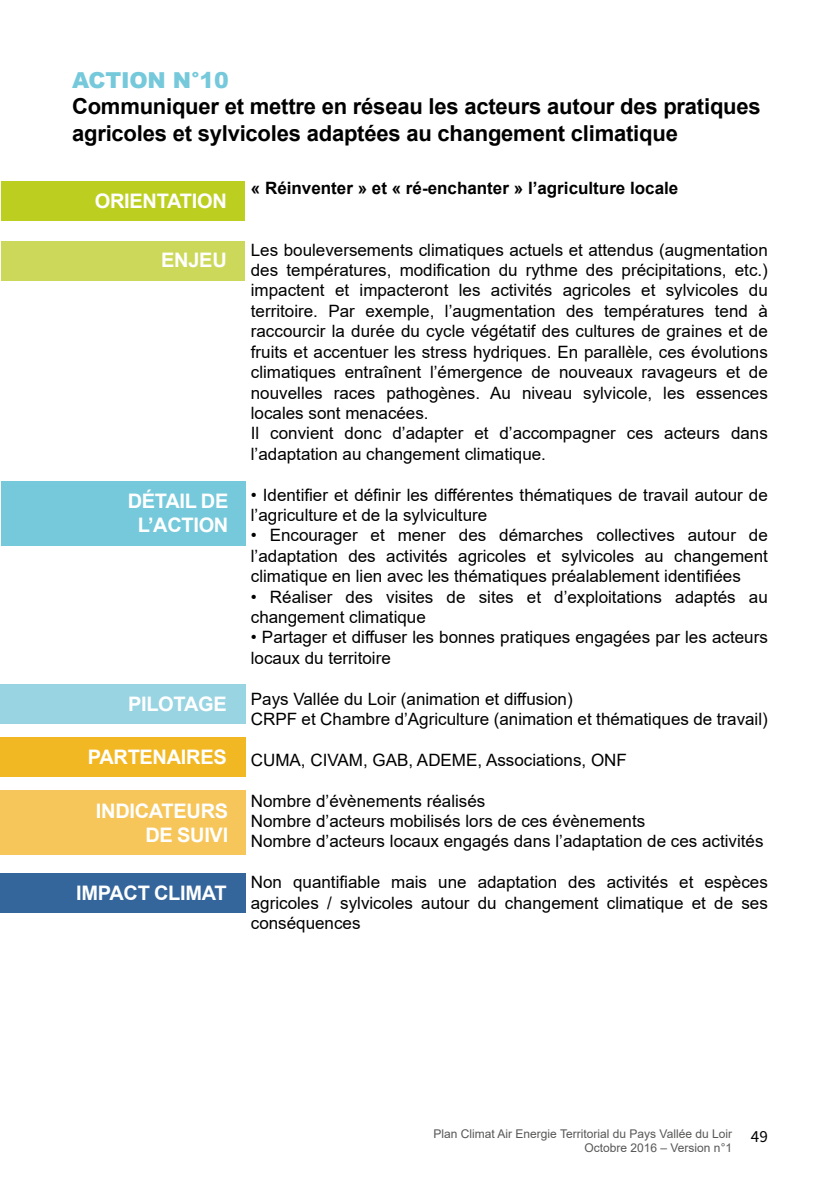
<style>
.page{position:relative;width:840px;height:1191px;background:#fff}
.page>*{position:absolute;margin:0;border:0;box-sizing:border-box;transform-origin:0 0}
.t1{font:700 22px/26.4px "Arial";letter-spacing:-.01em;color:#000}
.t2{font:900 22px "Arial";letter-spacing:-.01em;color:#75c9db}
.t3{font:700 20px/24px "Arial";letter-spacing:-.015em;color:#fff;text-align:center}
.t4{font:17px/20.4px "Arial";color:#000}
.t5{font:700 17px "Arial";color:#000}
.t6{font:12px/14.4px "Arial";color:#575756}
.s1{font-family:"Source Sans Pro";font-size:17px;color:#000}
</style>
<div class="page">
<div style="left:1px;top:181px;width:244px;height:40px;background:#bccf21"></div>
<div style="left:1px;top:241px;width:244px;height:40px;background:#cbd85a"></div>
<div style="left:0;top:684px;width:245px;height:40px;background:#98d4e2"></div>
<div style="left:0;top:737px;width:245px;height:40px;background:#f2b824"></div>
<div style="left:0;top:873px;width:245px;height:40px;background:#34659b"></div>
<div style="left:1px;top:481px;width:244px;height:64px;background:#75c9db"></div>
<div style="left:0;top:790px;width:245px;height:65px;background:#f6c65b"></div>
<p class="t2" style="left:72px;top:64px;width:158px">ACTION N°10</p>
<p class="t1" style="left:72px;top:94px;width:689px">Communiquer et mettre en réseau les acteurs autour des pratiques agricoles et sylvicoles adaptées au changement climatique</p>
<p class="t5" style="left:251px;top:176px;width:429px">« Réinventer » et « ré-enchanter » l’agriculture locale</p>
<p class="t3" style="left:95px;top:189px;width:133px">ORIENTATION</p>
<p class="t3" style="left:161px;top:249px;width:67px">ENJEU</p>
<p class="t3" style="left:128px;top:489px;width:102px">DÉTAIL DE<br>L’ACTION</p>
<p class="t3" style="left:128px;top:692px;width:100px">PILOTAGE</p>
<p class="t3" style="left:88px;top:745px;width:140px">PARTENAIRES</p>
<p class="t3" style="left:96px;top:798px;width:134px;text-align:right">INDICATEURS<br>DE SUIVI</p>
<p class="t3" style="left:76px;top:880px;width:152px">IMPACT CLIMAT</p>
<p class="t4" style="left:251px;top:239px;width:518px">Les bouleversements climatiques actuels et attendus (augmentation des températures, modification du rythme des précipitations, etc.) impactent et impacteront les activités agricoles et sylvicoles du territoire. Par exemple, l’augmentation des températures tend à raccourcir la durée du cycle végétatif des cultures de graines et de fruits et accentuer les stress hydriques. En parallèle, ces évolutions climatiques entraînent l’émergence de nouveaux ravageurs et de nouvelles races pathogènes. Au niveau sylvicole, les essences locales sont menacées.<br>Il convient donc d’adapter et d’accompagner ces acteurs dans l’adaptation au changement climatique.</p>
<p class="t4" style="left:251px;top:484px;width:518px">• Identifier et définir les différentes thématiques de travail autour de l’agriculture et de la sylviculture</p>
<p class="t4" style="left:251px;top:525px;width:518px;text-align:justify">• Encourager et mener des démarches collectives autour de l’adaptation des activités agricoles et sylvicoles au changement climatique en lien avec les thématiques préalablement identifiées</p>
<p class="t4" style="left:251px;top:586px;width:518px">• Réaliser des visites de sites et d’exploitations adaptés au changement climatique</p>
<p class="t4" style="left:251px;top:627px;width:518px">• Partager et diffuser les bonnes pratiques engagées par les acteurs locaux du territoire</p>
<p class="t4" style="left:251px;top:688px;width:518px">Pays Vallée du Loir (animation et diffusion)<br>CRPF et Chambre d’Agriculture (animation et thématiques de travail)</p>
<p class="t4" style="left:251px;top:749px;width:377px">CUMA, CIVAM, GAB, ADEME, Associations, ONF</p>
<p class="t4" style="left:251px;top:790px;width:514px">Nombre d’évènements réalisés<br>Nombre d’acteurs mobilisés lors de ces évènements<br>Nombre d’acteurs locaux engagés dans l’adaptation de ces activités</p>
<p class="t4" style="left:251px;top:872px;width:518px;text-align:justify">Non quantifiable mais une adaptation des activités et espèces agricoles / sylvicoles autour du changement climatique et de ses conséquences</p>
<p class="t6" style="left:584px;top:1126px;width:185px;text-indent:-151px">Plan Climat Air Energie Territorial du Pays Vallée du Loir <span class="s1">49<br></span>Octobre 2016 – Version n°1</p>
</div>
